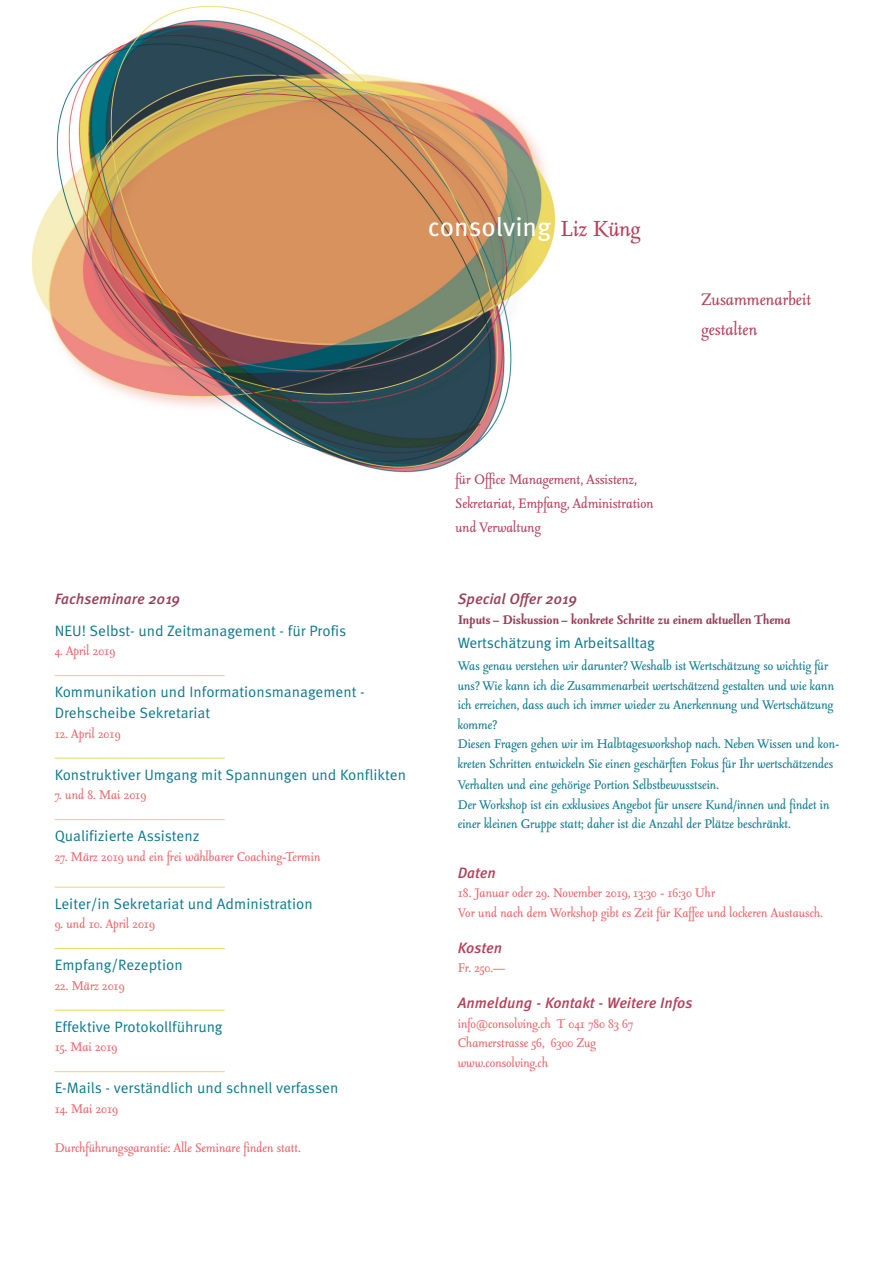
<style>
.page{position:relative;width:893px;height:1263px;background:#fff}
.page>*{position:absolute;margin:0;border:0;box-sizing:border-box;transform-origin:0 0}
.haupttitel{font:26.25px "Meta OT";color:#fff}
.titel_1{font:italic 20.1px/30.2px "Seria";color:#b64059}
.titel_1-2{font:italic 16.5px "Seria";color:#b64059}
.infos{font:italic 15px/19.5px "Seria";color:#0a788d}
.infos-2{font:italic 15px "Seria";color:#f06166}
.infos-3{font:15px/21px "Meta OT";color:#0a788d}
.titel_2{font:italic 700 15px "Seria";color:#973e57}
.infos-4{font:italic 500 15px "Meta OT";color:#b64059}
.t1{font:italic 500 15px "Meta OT";color:#973e57}
.s1{font-family:"Seria";font-style:italic;color:#b64059}
</style>
<div class="page">
<hr style="left:55px;top:675px;width:170px;height:1px;background:#e8d661">
<hr style="left:55px;top:758px;width:170px;height:1px;background:#e8d661">
<hr style="left:55px;top:819px;width:170px;height:1px;background:#e8d661">
<hr style="left:55px;top:887px;width:170px;height:1px;background:#e8d661">
<hr style="left:55px;top:948px;width:170px;height:1px;background:#e8d661">
<hr style="left:55px;top:1010px;width:170px;height:1px;background:#e8d661">
<hr style="left:55px;top:1071px;width:170px;height:1px;background:#e8d661">
<img style="left:31px;top:5px;width:525px;height:468px">
<p class="haupttitel" style="left:428px;top:210px;width:214px">consolving <span class="s1">Liz Küng</span></p>
<p class="titel_1" style="left:701px;top:285px;width:111px">Zusammenarbeit gestalten</p>
<p class="t1" style="left:55px;top:590px;width:127px">Fachseminare 2019</p>
<p class="infos-3" style="left:55px;top:620px;width:293px">NEU! Selbst- und Zeitmanagement - für Profis</p>
<p class="infos-2" style="left:55px;top:643px;width:62px">4. April 2019</p>
<p class="infos-3" style="left:55px;top:681px;width:311px">Kommunikation und Informationsmanagement -<br>Drehscheibe Sekretariat</p>
<p class="infos-2" style="left:55px;top:726px;width:67px">12. April 2019</p>
<p class="infos-3" style="left:55px;top:764px;width:353px">Konstruktiver Umgang mit Spannungen und Konflikten</p>
<p class="infos-2" style="left:55px;top:787px;width:93px">7. und 8. Mai 2019</p>
<p class="infos-3" style="left:55px;top:825px;width:146px">Qualifizierte Assistenz</p>
<p class="infos-2" style="left:55px;top:849px;width:267px">27. März 2019 und ein frei wählbarer Coaching-Termin</p>
<p class="infos-3" style="left:55px;top:893px;width:260px">Leiter/in Sekretariat und Administration</p>
<p class="infos-2" style="left:55px;top:916px;width:102px">9. und 10. April 2019</p>
<p class="infos-3" style="left:55px;top:954px;width:130px">Empfang/Rezeption</p>
<p class="infos-2" style="left:55px;top:978px;width:71px">22. März 2019</p>
<p class="infos-3" style="left:55px;top:1016px;width:169px">Effektive Protokollführung</p>
<p class="infos-2" style="left:55px;top:1039px;width:64px">15. Mai 2019</p>
<p class="infos-3" style="left:55px;top:1077px;width:285px">E-Mails - verständlich und schnell verfassen</p>
<p class="infos-2" style="left:55px;top:1101px;width:65px">14. Mai 2019</p>
<p class="infos-2" style="left:55px;top:1140px;width:248px">Durchführungsgarantie: Alle Seminare finden statt.</p>
<p class="titel_1-2" style="left:456px;top:471px;width:183px">für Office Management, Assistenz,</p>
<p class="titel_1-2" style="left:456px;top:495px;width:199px">Sekretariat, Empfang, Administration</p>
<p class="titel_1-2" style="left:456px;top:519px;width:87px">und Verwaltung</p>
<p class="t1" style="left:458px;top:590px;width:121px">Special Offer 2019</p>
<p class="titel_2" style="left:458px;top:611px;width:334px">Inputs – Diskussion – konkrete Schritte zu einem aktuellen Thema</p>
<p class="infos-3" style="left:458px;top:632px;width:199px">Wertschätzung im Arbeitsalltag</p>
<p class="infos" style="left:458px;top:657px;width:378px">Was genau verstehen wir darunter? Weshalb ist Wertschätzung so wichtig für uns? Wie kann ich die Zusammenarbeit wertschätzend gestalten und wie kann ich erreichen, dass auch ich immer wieder zu Anerkennung und Wertschätzung komme?</p>
<p class="infos" style="left:458px;top:735px;width:383px">Diesen Fragen gehen wir im Halbtagesworkshop nach. Neben Wissen und kon&shy;kreten Schritten entwickeln Sie einen geschärften Fokus für Ihr wertschätzendes</p>
<p class="infos" style="left:458px;top:776px;width:263px">Verhalten und eine gehörige Portion Selbstbewusstsein.</p>
<p class="infos" style="left:458px;top:795px;width:373px">Der Workshop ist ein exklusives Angebot für unsere Kund/innen und findet in einer kleinen Gruppe statt; daher ist die Anzahl der Plätze beschränkt.</p>
<p class="infos-4" style="left:458px;top:863px;width:40px">Daten</p>
<p class="infos-2" style="left:458px;top:886px;width:259px">18. Januar oder 29. November 2019, 13:30 - 16:30 Uhr</p>
<p class="infos-2" style="left:458px;top:905px;width:367px">Vor und nach dem Workshop gibt es Zeit für Kaffee und lockeren Austausch.</p>
<p class="infos-4" style="left:458px;top:938px;width:46px">Kosten</p>
<p class="infos-2" style="left:458px;top:961px;width:49px">Fr. 250.—</p>
<p class="infos-4" style="left:458px;top:994px;width:236px">Anmeldung - Kontakt - Weitere Infos</p>
<p class="infos-2" style="left:458px;top:1016px;width:177px">info@consolving.ch T 041 780 83 67</p>
<p class="infos-2" style="left:458px;top:1036px;width:140px">Chamerstrasse 56, 6300 Zug</p>
<p class="infos-2" style="left:458px;top:1055px;width:92px">www.consolving.ch</p>
</div>
